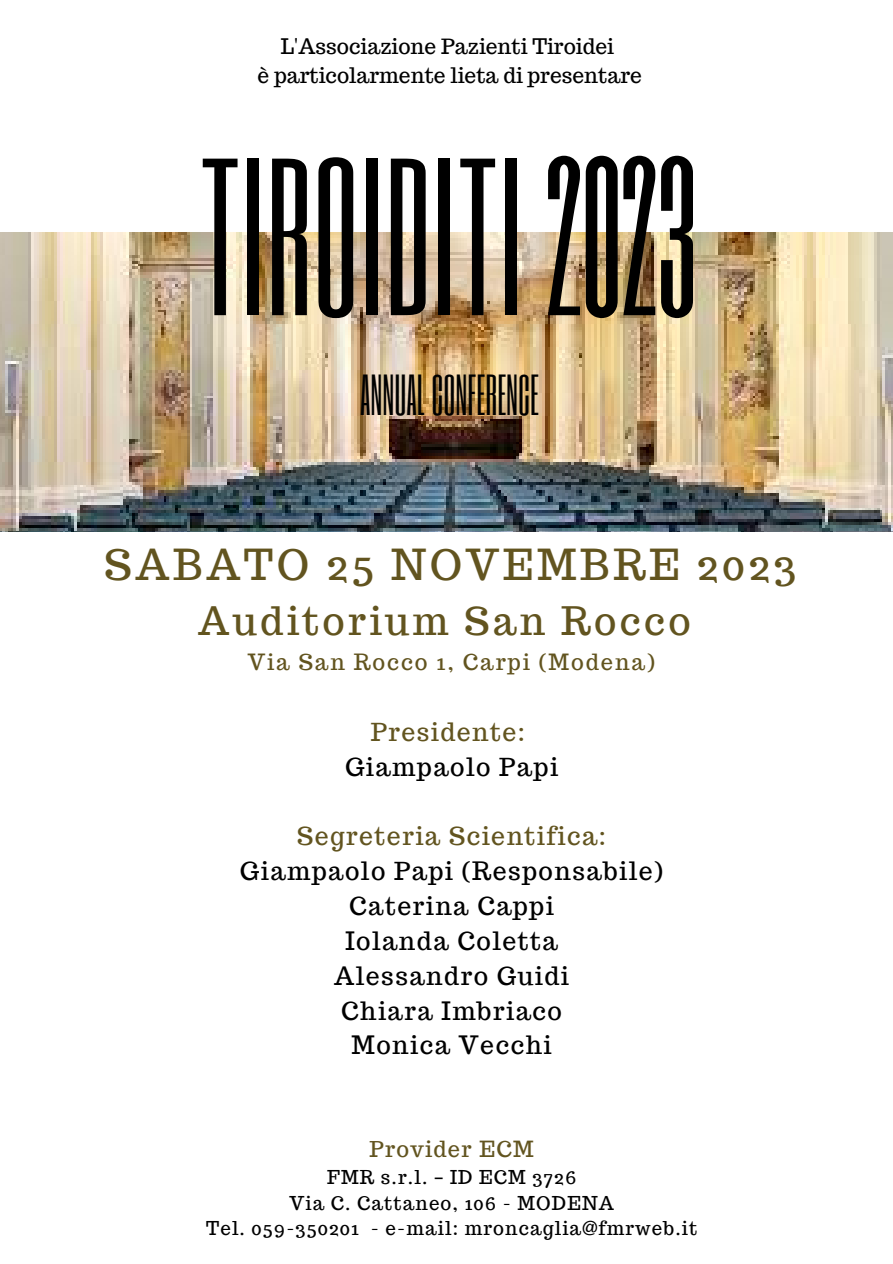
<style>
.page{position:relative;width:893px;height:1264px;background:#fff}
.page>*{position:absolute;margin:0;border:0;box-sizing:border-box;transform-origin:0 0}
.t1{font:185.4px "Six Caps";color:#000}
.t2{font:48px "Six Caps";color:#000}
.t3{font:41.85px "Trocchi";letter-spacing:.09em;color:#62541f}
.t4{font:38.4px "Trocchi";letter-spacing:.09em;color:#62541f}
.t5{font:24.75px "Trocchi";letter-spacing:.06em;color:#000}
.t6{font:24.75px "Trocchi";letter-spacing:.06em;color:#62541f}
.t7{font:21.9px "Trocchi";letter-spacing:.085em;color:#62541f}
.t8{font:21.75px "Trocchi";letter-spacing:.06em;color:#62541f}
.t9{font:21px "Trocchi";color:#000}
.t10{font:18.75px "Trocchi";letter-spacing:.06em;color:#000}
.s1{font-family:"Noto Sans Gurmukhi"}
</style>
<div class="page">
<img style="left:0;top:232px;width:892px;height:299px">
<p class="t9" style="left:281px;top:33px;width:335px">L'Associazione Pazienti Tiroidei</p>
<p class="t9" style="left:258px;top:62px;width:386px">è particolarmente lieta di presentare</p>
<p class="t1" style="left:200px;top:110px;width:500px">TIROIDITI 2023</p>
<p class="t2" style="left:360px;top:362px;width:181px">ANNUAL CONFERENCE</p>
<p class="t3" style="left:105px;top:537px;width:693px">SABATO 25 NOVEMBRE 2023</p>
<p class="t4" style="left:198px;top:596px;width:494px">Auditorium San Rocco</p>
<p class="t7" style="left:248px;top:647px;width:408px">Via San Rocco 1, Carpi (Modena)</p>
<p class="t6" style="left:370px;top:715px;width:156px">Presidente:</p>
<p class="t5" style="left:345px;top:750px;width:214px">Giampaolo Papi</p>
<p class="t6" style="left:297px;top:820px;width:310px">Segreteria Scientifica:</p>
<p class="t5" style="left:240px;top:854px;width:424px">Giampaolo Papi (Responsabile)</p>
<p class="t5" style="left:349px;top:889px;width:206px">Caterina Cappi</p>
<p class="t5" style="left:345px;top:924px;width:214px">Iolanda Coletta</p>
<p class="t5" style="left:334px;top:959px;width:236px">Alessandro Guidi</p>
<p class="t5" style="left:341px;top:994px;width:222px">Chiara Imbriaco</p>
<p class="t5" style="left:351px;top:1029px;width:202px">Monica Vecchi</p>
<p class="t8" style="left:369px;top:1134px;width:166px">Provider ECM</p>
<p class="t10" style="left:327px;top:1164px;width:251px">FMR s.r.l. <span class="s1">–</span> ID ECM 3726</p>
<p class="t10" style="left:289px;top:1190px;width:326px">Via C. Cattaneo, 106 - MODENA</p>
<p class="t10" style="left:206px;top:1216px;width:492px">Tel. 059-350201 - e-mail: mroncaglia@fmrweb.it</p>
</div>
